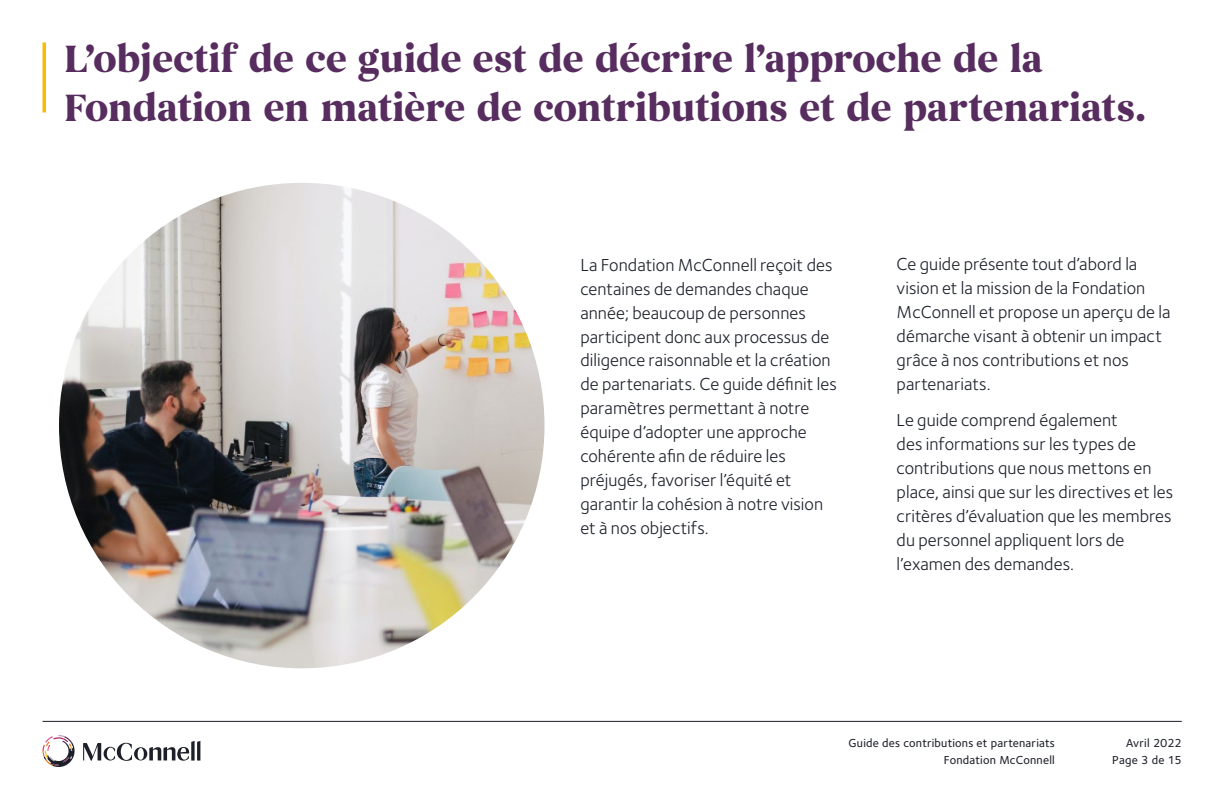
<style>
.page{position:relative;width:1224px;height:792px;background:#fff}
.page>*{position:absolute;margin:0;border:0;box-sizing:border-box;transform-origin:0 0}
.t1{font:700 39px/49px "Begum";letter-spacing:-.02em;color:#572c5f}
.t2{font:18px/24px "Foundry Sterling";letter-spacing:.005em;color:#1c1f2a}
.t3{font:500 12px/17px "Foundry Sterling";letter-spacing:.02em;color:#1c1f2a;text-align:right}
</style>
<div class="page">
<hr style="left:43px;top:721px;width:1139px;height:1px;background:#1c1f2a">
<svg style="left:83px;top:741px;width:117px;height:20px"></svg>
<svg style="left:43px;top:735px;width:32px;height:32px"></svg>
<hr style="left:43px;top:43px;width:3px;height:70px;background:#f6be00">
<img style="left:59px;top:183px;width:485px;height:485px;border-radius:243px">
<h1 class="t1" style="left:64px;top:36px;width:1084px">L’objectif de ce guide est de décrire l’approche de la<br>Fondation en matière de contributions et de partenariats.</h1>
<p class="t2" style="left:580px;top:253px;width:258px">La Fondation McConnell reçoit des centaines de demandes chaque année; beaucoup de personnes participent donc aux processus de diligence raisonnable et la création de partenariats. Ce guide définit les paramètres permettant à notre équipe d’adopter une approche cohérente afin de réduire les préjugés, favoriser l’équité et garantir la cohésion à notre vision et à nos objectifs.</p>
<p class="t2" style="left:897px;top:253px;width:275px">Ce guide présente tout d’abord la vision et la mission de la Fondation<br>McConnell et propose un aperçu de la démarche visant à obtenir un impact grâce à nos contributions et nos partenariats.</p>
<p class="t2" style="left:897px;top:409px;width:278px">Le guide comprend également<br>des informations sur les types de contributions que nous mettons en place, ainsi que sur les directives et les critères d’évaluation que les membres du personnel appliquent lors de l’examen des demandes.</p>
<p class="t3" style="left:849px;top:734px;width:208px">Guide des contributions et partenariats<br>Fondation McConnell</p>
<p class="t3" style="left:1112px;top:734px;width:71px">Avril 2022<br>Page 3 de 15</p>
</div>
